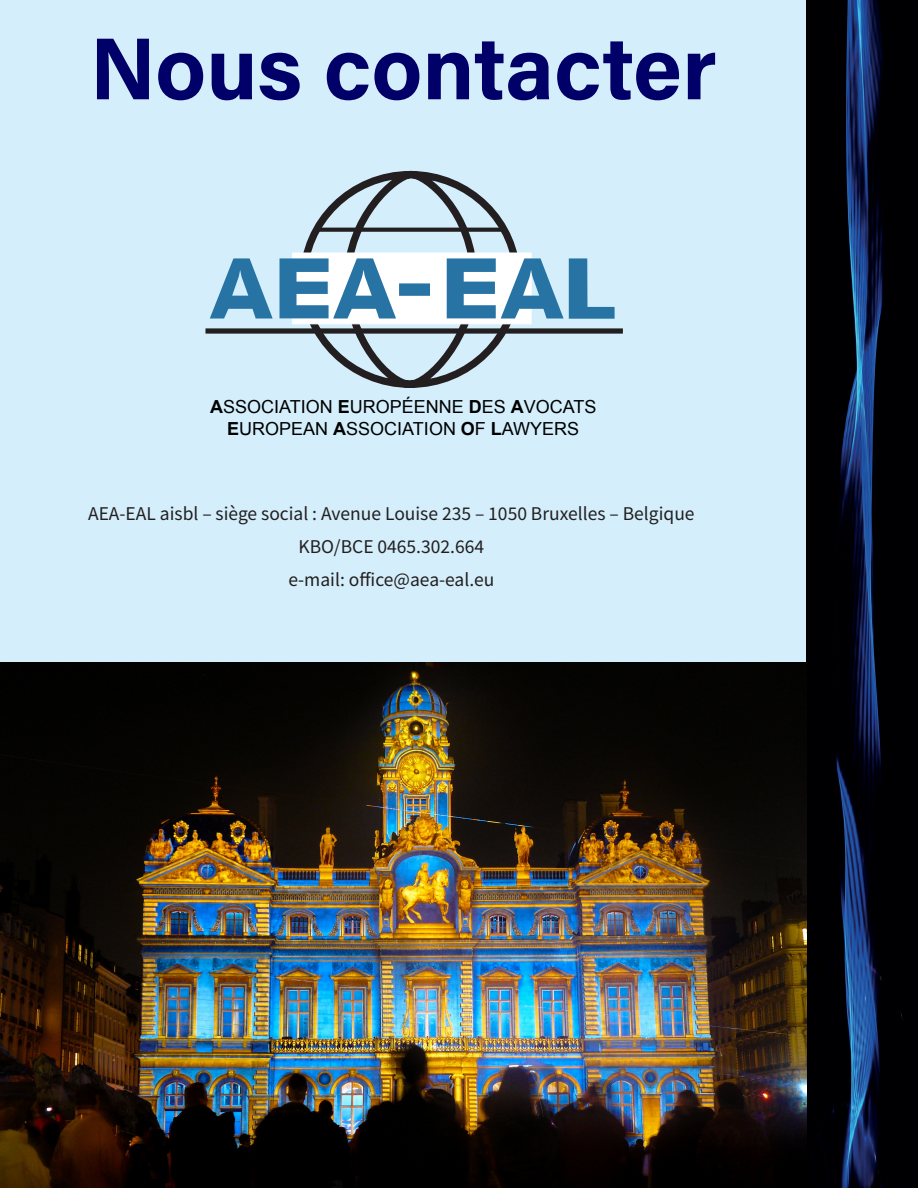
<style>
.page{position:relative;width:918px;height:1188px;background:#fff}
.page>*{position:absolute;margin:0;border:0;box-sizing:border-box;transform-origin:0 0}
.Titles{font:700 87.9px "Acumin Pro";letter-spacing:-.005em;color:#000068}
.Body_Text{font:19.5px "Source Sans Pro";color:#231f20}
.t1{font:18px "Arial";color:#000}
.s1{font-weight:700}
</style>
<div class="page">
<div style="left:0;top:0;width:867px;height:1188px;background:#d4effb"></div>
<img style="left:807px;top:0;width:111px;height:1188px">
<svg style="left:296px;top:170px;width:228px;height:218px"></svg>
<svg style="left:317px;top:228px;width:187px;height:4px"></svg>
<svg style="left:205px;top:327px;width:418px;height:8px;fill:#231f20"></svg>
<div style="left:293px;top:253px;width:238px;height:71px;background:#fff"></div>
<svg style="left:210px;top:258px;width:405px;height:61px"></svg>
<img style="left:0;top:663px;width:807px;height:525px">
<p class="Titles" style="left:90px;top:7px;width:629px">Nous contacter</p>
<p class="t1" style="left:210px;top:395px;width:388px"><span class="s1">A</span>SSOCIATION <span class="s1">E</span>UROPÉENNE <span class="s1">D</span>ES <span class="s1">A</span>VOCATS</p>
<p class="t1" style="left:227px;top:417px;width:354px"><span class="s1">E</span>UROPEAN <span class="s1">A</span>SSOCIATION <span class="s1">O</span>F <span class="s1">L</span>AWYERS</p>
<p class="Body_Text" style="left:88px;top:502px;width:608px">AEA-EAL aisbl – siège social : Avenue Louise 235 – 1050 Bruxelles – Belgique</p>
<p class="Body_Text" style="left:299px;top:535px;width:187px">KBO/BCE 0465.302.664</p>
<p class="Body_Text" style="left:288px;top:568px;width:207px">e-mail: office@aea-eal.eu</p>
</div>
